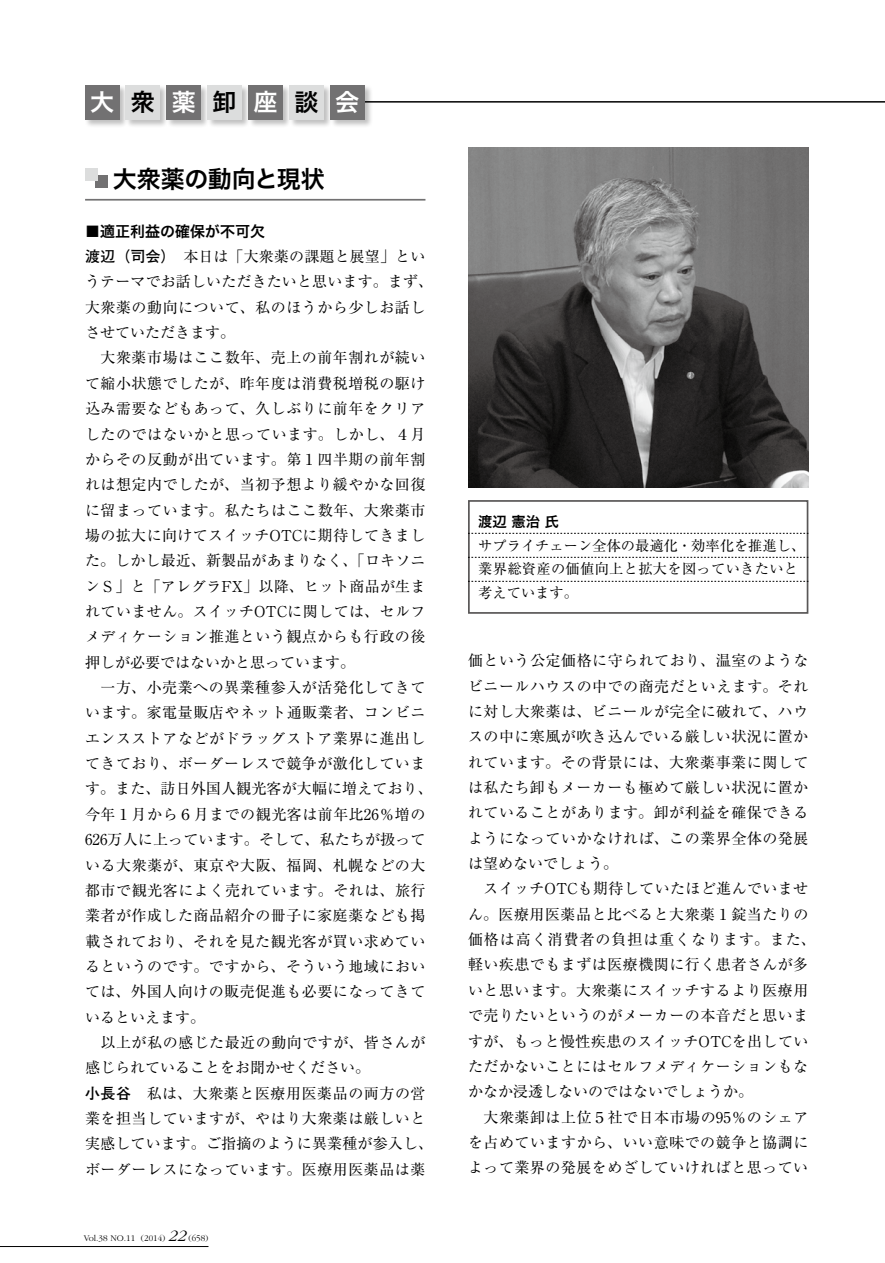
<style>
.page{position:relative;width:885px;height:1263px;background:#fff}
.page>*{position:absolute;margin:0;border:0;box-sizing:border-box;transform-origin:0 0}
.t1{font:24px "Hira Kaku Pro W6";letter-spacing:-.01em;color:#000}
.t2{font:24px "Hira Kaku Pro W6";letter-spacing:.7em;color:#fff}
.t3{font:15px/25.3px "Ryumin Pro";letter-spacing:.035em;color:#000}
.t4{font:15px "Hira Kaku Pro W6";color:#000}
.t5{font:14.25px/23.2px "Ryumin Pro";color:#000}
.t6{font:14.25px "Hira Kaku Pro W6";color:#000}
.t7{font:300 9px "Garamond";color:#000}
.s1{color:#000}
.s2{font-family:"Futo Go B101 Pro";font-weight:700}
.s3{font-style:italic;font-size:16.5px}
</style>
<div class="page">
<hr style="left:0;top:1246px;width:208px;height:1px;background:#000">
<hr style="left:340px;top:101px;width:544px;height:2px;background:#000">
<div style="left:468px;top:500px;width:340px;height:114px;border:2px solid #595757"></div>
<svg style="left:468px;top:533px;width:340px;height:1px"></svg>
<svg style="left:468px;top:557px;width:340px;height:1px"></svg>
<svg style="left:468px;top:581px;width:340px;height:1px"></svg>
<img style="left:468px;top:147px;width:340px;height:340px">
<div style="left:95px;top:175px;width:12px;height:13px;background:#727172"></div>
<div style="left:85px;top:168px;width:13px;height:12px;background:#dcdddd"></div>
<hr style="left:85px;top:199px;width:340px;height:2px;background:#727172">
<div style="left:85px;top:85px;width:43px;height:43px;background:#000;opacity:.25"></div>
<div style="left:85px;top:85px;width:34px;height:34px;background:#727172"></div>
<div style="left:125px;top:85px;width:44px;height:43px;background:#000;opacity:.25"></div>
<div style="left:126px;top:85px;width:34px;height:34px;background:#dcdddd"></div>
<div style="left:166px;top:85px;width:43px;height:43px;background:#000;opacity:.25"></div>
<div style="left:167px;top:85px;width:34px;height:34px;background:#727172"></div>
<div style="left:207px;top:85px;width:43px;height:43px;background:#000;opacity:.25"></div>
<div style="left:207px;top:85px;width:35px;height:34px;background:#dcdddd"></div>
<div style="left:248px;top:85px;width:43px;height:43px;background:#000;opacity:.25"></div>
<div style="left:248px;top:85px;width:34px;height:34px;background:#727172"></div>
<div style="left:289px;top:85px;width:43px;height:43px;background:#000;opacity:.25"></div>
<div style="left:289px;top:85px;width:34px;height:34px;background:#dcdddd"></div>
<div style="left:330px;top:85px;width:43px;height:43px;background:#000;opacity:.25"></div>
<div style="left:330px;top:85px;width:34px;height:34px;background:#727172"></div>
<h1 class="t2" style="left:90px;top:80px;width:270px">大<span class="s1">衆</span>薬<span class="s1">卸</span>座<span class="s1">談</span>会</h1>
<h1 class="t1" style="left:113px;top:157px;width:213px">大衆薬の動向と現状</h1>
<p class="t4" style="left:85px;top:217px;width:181px">■適正利益の確保が不可欠</p>
<p class="t3" style="left:85px;top:243px;width:349px"><span class="s2">渡辺（司会）</span>　本日は「大衆薬の課題と展望」というテーマでお話しいただきたいと思います。まず、大衆薬の動向について、私のほうから少しお話しさせていただきます。<br>　大衆薬市場はここ数年、売上の前年割れが続いて縮小状態でしたが、昨年度は消費税増税の駆け込み需要などもあって、久しぶりに前年をクリアしたのではないかと思っています。しかし、４月からその反動が出ています。第１四半期の前年割れは想定内でしたが、当初予想より緩やかな回復に留まっています。私たちはここ数年、大衆薬市場の拡大に向けてスイッチOTCに期待してきました。しかし最近、新製品があまりなく、「ロキソニンＳ」と「アレグラFX」以降、ヒット商品が生まれていません。スイッチOTCに関しては、セルフメディケーション推進という観点からも行政の後押しが必要ではないかと思っています。<br>　一方、小売業への異業種参入が活発化してきています。家電量販店やネット通販業者、コンビニエンスストアなどがドラッグストア業界に進出してきており、ボーダーレスで競争が激化しています。また、訪日外国人観光客が大幅に増えており、今年１月から６月までの観光客は前年比26％増の<br>626万人に上っています。そして、私たちが扱っている大衆薬が、東京や大阪、福岡、札幌などの大都市で観光客によく売れています。それは、旅行業者が作成した商品紹介の冊子に家庭薬なども掲載されており、それを見た観光客が買い求めているというのです。ですから、そういう地域においては、外国人向けの販売促進も必要になってきているといえます。<br>　以上が私の感じた最近の動向ですが、皆さんが感じられていることをお聞かせください。<br><span class="s2">小長谷</span>　私は、大衆薬と医療用医薬品の両方の営業を担当していますが、やはり大衆薬は厳しいと実感しています。ご指摘のように異業種が参入し、ボーダーレスになっています。医療用医薬品は薬</p>
<p class="t7" style="left:84px;top:1233px;width:126px">Vol.38 NO.11 (2014) <span class="s3">22</span> (658)</p>
<p class="t6" style="left:478px;top:509px;width:82px">渡辺 憲治 氏</p>
<p class="t5" style="left:478px;top:533px;width:328px">サプライチェーン全体の最適化・効率化を推進し、業界総資産の価値向上と拡大を図っていきたいと考えています。</p>
<p class="t3" style="left:468px;top:647px;width:349px">価という公定価格に守られており、温室のようなビニールハウスの中での商売だといえます。それに対し大衆薬は、ビニールが完全に破れて、ハウスの中に寒風が吹き込んでいる厳しい状況に置かれています。その背景には、大衆薬事業に関しては私たち卸もメーカーも極めて厳しい状況に置かれていることがあります。卸が利益を確保できるようになっていかなければ、この業界全体の発展は望めないでしょう。<br>　スイッチOTCも期待していたほど進んでいません。医療用医薬品と比べると大衆薬１錠当たりの価格は高く消費者の負担は重くなります。また、軽い疾患でもまずは医療機関に行く患者さんが多いと思います。大衆薬にスイッチするより医療用で売りたいというのがメーカーの本音だと思いますが、もっと慢性疾患のスイッチOTCを出していただかないことにはセルフメディケーションもなかなか浸透しないのではないでしょうか。<br>　大衆薬卸は上位５社で日本市場の95％のシェアを占めていますから、いい意味での競争と協調によって業界の発展をめざしていければと思ってい</p>
</div>
